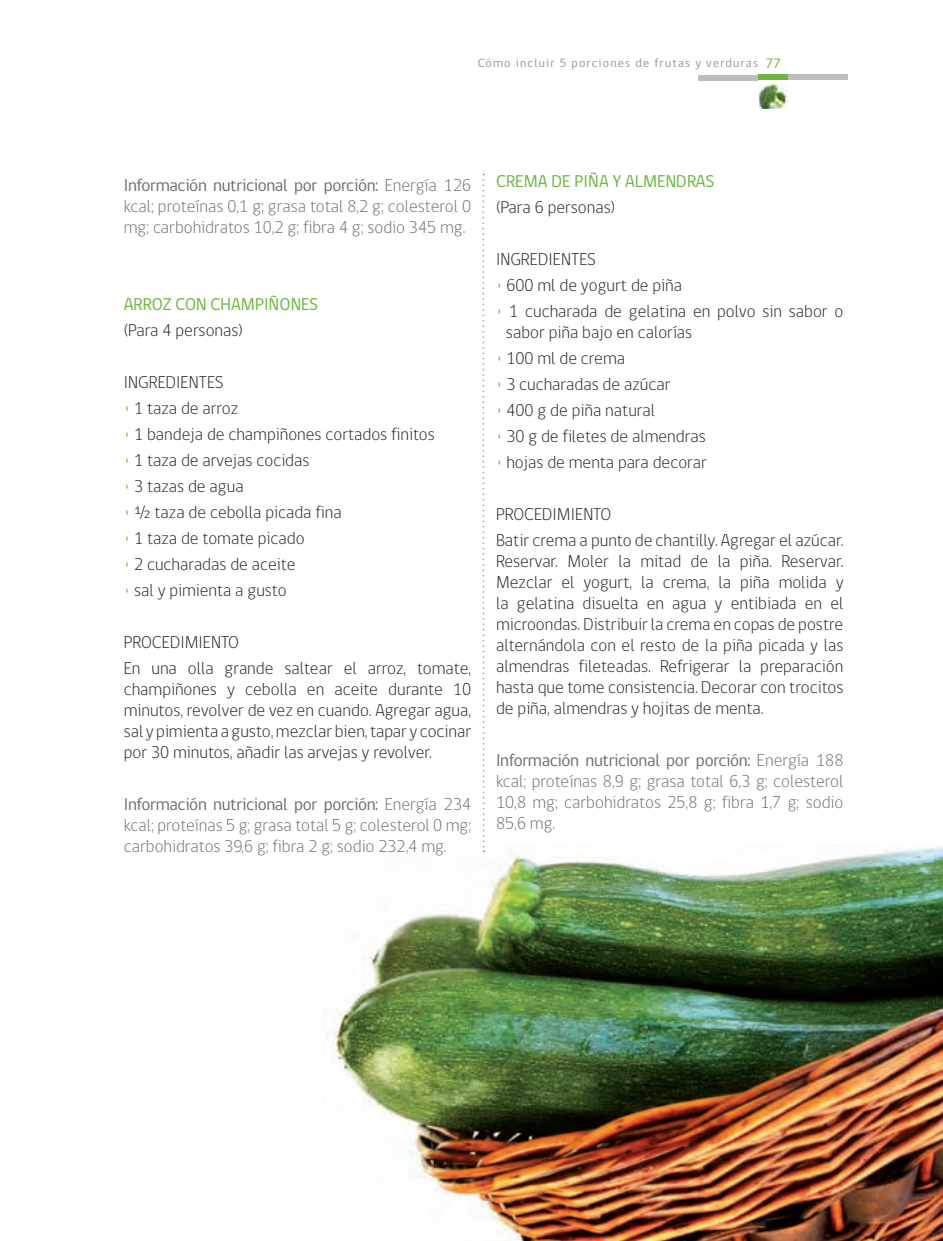
<style>
.page{position:relative;width:943px;height:1241px;background:#fff}
.page>*{position:absolute;margin:0;border:0;box-sizing:border-box;transform-origin:0 0}
.t1{font:300 17.5px/21px "gob CL";color:#231f20}
.t2{font:300 17.5px/21px "gob CL";color:#6c6d70;text-align:justify}
.t3{font:17.5px "gob CL";color:#6cb43f}
.t4{font:12.25px "gob CL";letter-spacing:.1em;color:#939598}
.s1{font-size:14px;color:#6cb43f}
.s2{font-weight:400}
.s3{color:#6cb43f}
</style>
<div class="page">
<div style="left:818px;top:74px;width:29px;height:6px;background:#bcbdc0"></div>
<div style="left:788px;top:74px;width:29px;height:6px;background:#bcbdc0"></div>
<div style="left:758px;top:74px;width:29px;height:6px;background:#6cb43f"></div>
<div style="left:698px;top:75px;width:29px;height:6px;background:#bcbdc0"></div>
<div style="left:728px;top:75px;width:29px;height:6px;background:#bcbdc0"></div>
<img style="left:759px;top:84px;width:28px;height:25px">
<img style="left:326px;top:846px;width:617px;height:394px">
<svg style="left:482px;top:174px;width:2px;height:678px"></svg>
<p class="t4" style="left:478px;top:55px;width:305px">Cómo incluir 5 porciones de frutas y verduras <span class="s1">77</span></p>
<p class="t2" style="left:124px;top:175px;width:349px"><span class="s2">Información nutricional por porción:</span> Energía 126 kcal; proteínas 0,1 g; grasa total 8,2 g; colesterol 0 mg; carbohidratos 10,2 g; fibra 4 g; sodio 345 mg.</p>
<p class="t3" style="left:124px;top:292px;width:196px">ARROZ CON CHAMPIÑONES</p>
<p class="t1" style="left:124px;top:320px;width:121px">(Para 4 personas)</p>
<p class="t1" style="left:124px;top:372px;width:101px">INGREDIENTES</p>
<p class="t1" style="left:124px;top:398px;width:116px"><span class="s3">•</span> 1 taza de arroz</p>
<p class="t1" style="left:124px;top:424px;width:312px"><span class="s3">•</span> 1 bandeja de champiñones cortados finitos</p>
<p class="t1" style="left:124px;top:450px;width:187px"><span class="s3">•</span> 1 taza de arvejas cocidas</p>
<p class="t1" style="left:124px;top:476px;width:121px"><span class="s3">•</span> 3 tazas de agua</p>
<p class="t1" style="left:124px;top:502px;width:219px"><span class="s3">•</span> ½ taza de cebolla picada fina</p>
<p class="t1" style="left:124px;top:528px;width:182px"><span class="s3">•</span> 1 taza de tomate picado</p>
<p class="t1" style="left:124px;top:554px;width:173px"><span class="s3">•</span> 2 cucharadas de aceite</p>
<p class="t1" style="left:124px;top:580px;width:164px"><span class="s3">•</span> sal y pimienta a gusto</p>
<p class="t1" style="left:124px;top:629px;width:349px;line-height:25.9px">PROCEDIMIENTO<br>En una olla grande saltear el arroz, tomate,</p>
<p class="t1" style="left:124px;top:679px;width:349px;text-align:justify">champiñones y cebolla en aceite durante 10 minutos, revolver de vez en cuando. Agregar agua, sal y pimienta a gusto, mezclar bien, tapar y cocinar por 30 minutos, añadir las arvejas y revolver.</p>
<p class="t2" style="left:124px;top:794px;width:349px"><span class="s2">Información nutricional por porción:</span> Energía 234 kcal; proteínas 5 g; grasa total 5 g; colesterol 0 mg; carbohidratos 39,6 g; fibra 2 g; sodio 232,4 mg.</p>
<p class="t3" style="left:496px;top:169px;width:220px">CREMA DE PIÑA Y ALMENDRAS</p>
<p class="t1" style="left:496px;top:197px;width:121px">(Para 6 personas)</p>
<p class="t1" style="left:496px;top:249px;width:101px">INGREDIENTES</p>
<p class="t1" style="left:496px;top:275px;width:188px"><span class="s3">•</span> 600 ml de yogurt de piña</p>
<p class="t1" style="left:506px;top:301px;width:339px;text-indent:-10px"><span class="s3">•</span> 1 cucharada de gelatina en polvo sin sabor o sabor piña bajo en calorías</p>
<p class="t1" style="left:496px;top:348px;width:130px"><span class="s3">•</span> 100 ml de crema</p>
<p class="t1" style="left:496px;top:374px;width:176px"><span class="s3">•</span> 3 cucharadas de azúcar</p>
<p class="t1" style="left:496px;top:399px;width:161px"><span class="s3">•</span> 400 g de piña natural</p>
<p class="t1" style="left:496px;top:425px;width:211px"><span class="s3">•</span> 30 g de filetes de almendras</p>
<p class="t1" style="left:496px;top:451px;width:212px"><span class="s3">•</span> hojas de menta para decorar</p>
<p class="t1" style="left:496px;top:501px;width:349px;line-height:25.9px">PROCEDIMIENTO<br>Batir crema a punto de chantilly. Agregar el azúcar.</p>
<p class="t1" style="left:496px;top:550px;width:349px;text-align:justify">Reservar. Moler la mitad de la piña. Reservar.<br>Mezclar el yogurt, la crema, la piña molida y la gelatina disuelta en agua y entibiada en el microondas. Distribuir la crema en copas de postre alternándola con el resto de la piña picada y las almendras fileteadas. Refrigerar la preparación hasta que tome consistencia. Decorar con trocitos de piña, almendras y hojitas de menta.</p>
<p class="t2" style="left:496px;top:749px;width:349px"><span class="s2">Información nutricional por porción:</span> Energía 188 kcal; proteínas 8,9 g; grasa total 6,3 g; colesterol 10,8 mg; carbohidratos 25,8 g; fibra 1,7 g; sodio 85,6 mg.</p>
</div>
